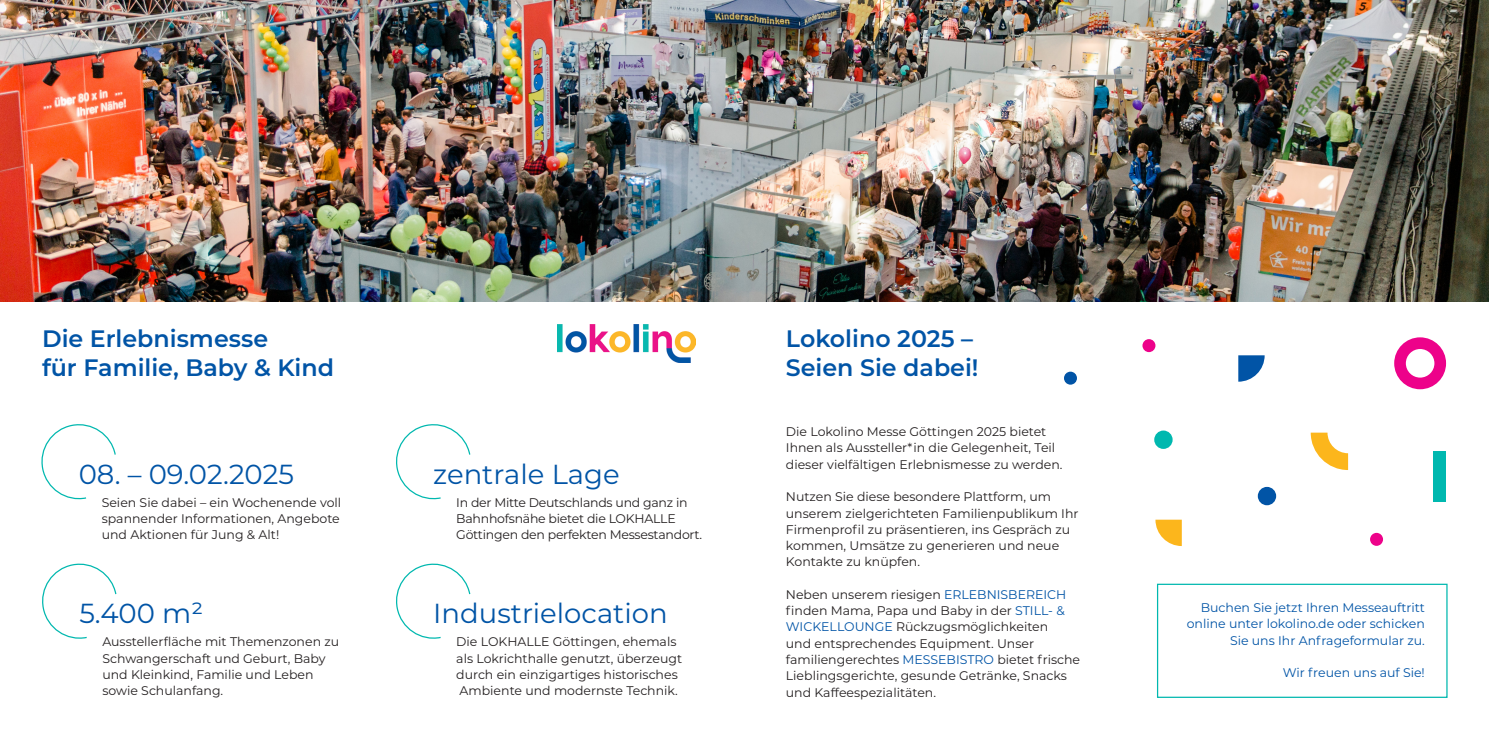
<style>
.page{position:relative;width:1489px;height:745px;background:#fff}
.page>*{position:absolute;margin:0;border:0;box-sizing:border-box;transform-origin:0 0}
.t1{font:27.5px "Montserrat";color:#0154a6}
.t2{font:600 23.75px/28.5px "Montserrat";color:#0154a6}
.t3{font:12.5px/16.2px "Montserrat";color:#231f20}
.t4{font:12.5px/16.2px "Montserrat";color:#0154a6;text-align:right}
.t5{font:12.5px/16.2px "Montserrat";letter-spacing:-.02em;color:#231f20}
.s1{color:#0154a6}
</style>
<div class="page">
<img style="left:0;top:0;width:1488px;height:301px">
<svg style="left:41px;top:424px;width:75px;height:76px"></svg>
<svg style="left:396px;top:424px;width:75px;height:76px"></svg>
<svg style="left:42px;top:563px;width:75px;height:76px"></svg>
<svg style="left:396px;top:563px;width:75px;height:76px"></svg>
<svg style="left:1238px;top:355px;width:26px;height:26px"></svg>
<svg style="left:1310px;top:432px;width:37px;height:37px"></svg>
<div style="left:1154px;top:430px;width:18px;height:18px;background:#00b8af;border-radius:50%"></div>
<svg style="left:1394px;top:337px;width:51px;height:52px"></svg>
<div style="left:1432px;top:451px;width:13px;height:51px;background:#00b8af"></div>
<svg style="left:1155px;top:519px;width:26px;height:26px"></svg>
<div style="left:1257px;top:486px;width:18px;height:19px;background:#0154a6;border-radius:50%"></div>
<div style="left:1142px;top:339px;width:13px;height:13px;background:#ed028a;border-radius:50%"></div>
<div style="left:1156px;top:583px;width:291px;height:114px;border:1px solid #00b8af"></div>
<svg style="left:1369px;top:532px;width:13px;height:13px"></svg>
<svg style="left:1063px;top:371px;width:13px;height:13px"></svg>
<img style="left:557px;top:324px;width:138px;height:38px">
<h2 class="t2" style="left:42px;top:323px;width:294px">Die Erlebnismesse<br>für Familie, Baby &amp; Kind</h2>
<h1 class="t1" style="left:79px;top:455px;width:217px">08. – 09.02.2025</h1>
<h1 class="t1" style="left:433px;top:455px;width:188px">zentrale Lage</h1>
<p class="t3" style="left:102px;top:493px;width:241px;text-align:justify">Seien Sie dabei – ein Wochenende voll spannender Informationen, Angebote und Aktionen für Jung &amp; Alt!</p>
<p class="t5" style="left:456px;top:493px;width:247px">In der Mitte Deutschlands und ganz in<br>Bahnhofsnähe bietet die LOKHALLE<br>Göttingen den perfekten Messestandort.</p>
<h1 class="t1" style="left:79px;top:594px;width:125px">5.400 m²</h1>
<h1 class="t1" style="left:433px;top:594px;width:236px">Industrielocation</h1>
<p class="t3" style="left:102px;top:633px;width:238px">Ausstellerfläche mit Themenzonen zu<br>Schwangerschaft und Geburt, Baby und Kleinkind, Familie und Leben sowie Schulanfang.</p>
<p class="t3" style="left:456px;top:633px;width:227px">Die LOKHALLE Göttingen, ehemals als Lokrichthalle genutzt, überzeugt durch ein einzigartiges historisches Ambiente und modernste Technik.</p>
<h2 class="t2" style="left:785px;top:323px;width:194px">Lokolino 2025 –<br>Seien Sie dabei!</h2>
<p class="t3" style="left:785px;top:423px;width:278px">Die Lokolino Messe Göttingen 2025 bietet<br>Ihnen als Aussteller*in die Gelegenheit, Teil dieser vielfältigen Erlebnismesse zu werden.</p>
<p class="t3" style="left:785px;top:488px;width:294px">Nutzen Sie diese besondere Plattform, um unserem zielgerichteten Familienpublikum Ihr Firmenprofil zu präsentieren, ins Gespräch zu kommen, Umsätze zu generieren und neue Kontakte zu knüpfen.</p>
<p class="t3" style="left:785px;top:585px;width:296px">Neben unserem riesigen <span class="s1">ERLEBNISBEREICH </span>finden Mama, Papa und Baby in der <span class="s1">STILL- &amp; WICKELLOUNGE</span> Rückzugsmöglichkeiten<br>und entsprechendes Equipment. Unser familiengerechtes <span class="s1">MESSEBISTRO</span> bietet frische Lieblingsgerichte, gesunde Getränke, Snacks und Kaffeespezialitäten.</p>
<p class="t4" style="left:1186px;top:598px;width:240px">Buchen Sie jetzt Ihren Messeauftritt online unter lokolino.de oder schicken<br>Sie uns Ihr Anfrageformular zu.</p>
<p class="t4" style="left:1282px;top:663px;width:144px">Wir freuen uns auf Sie!</p>
</div>
